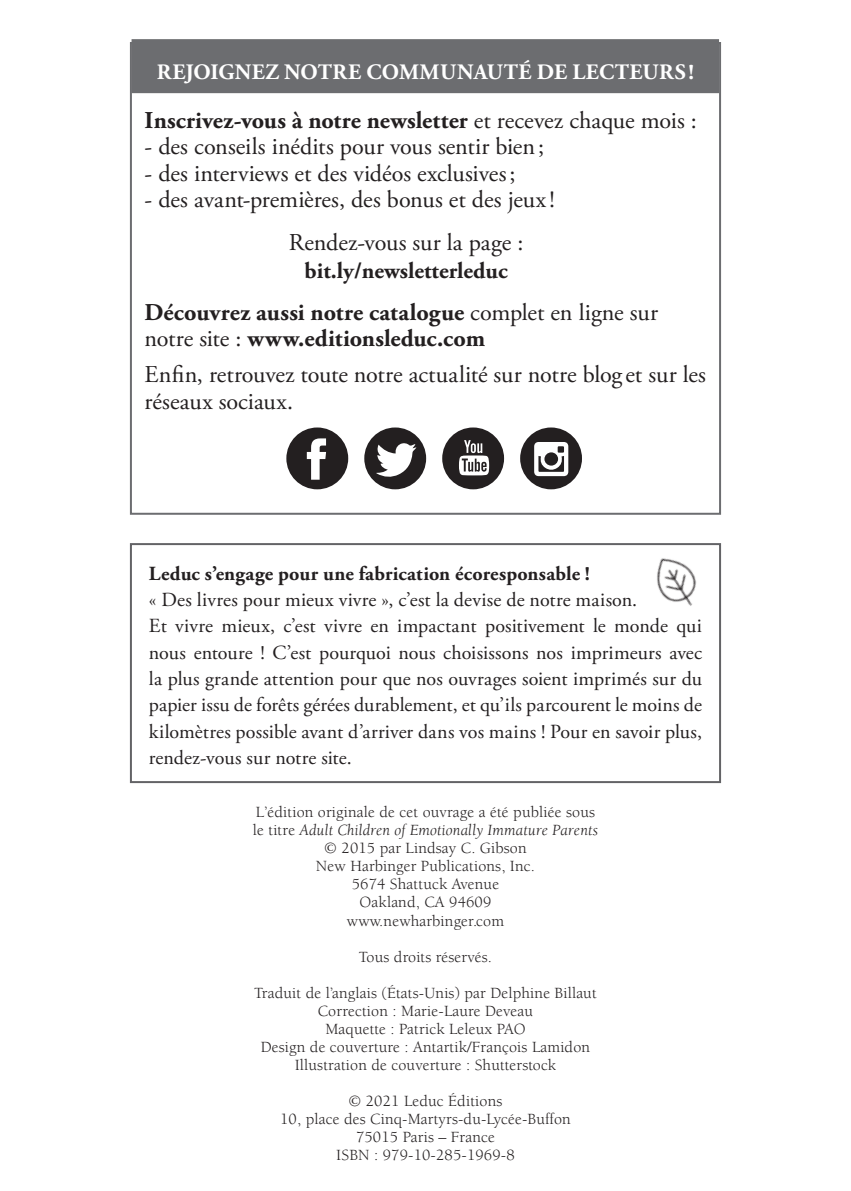
<style>
.page{position:relative;width:851px;height:1191px;background:#fff}
.page>*{position:absolute;margin:0;border:0;box-sizing:border-box;transform-origin:0 0}
.t1{font:24.2px/26.4px "Adobe Garamond Pro";color:#231f20}
.t2{font:700 24.2px/26.4px "Adobe Garamond Pro";letter-spacing:.005em;color:#231f20}
.t3{font:700 23px "Adobe Garamond Pro";color:#231f20}
.t4{font:700 22px "Adobe Garamond Pro";letter-spacing:.02em;color:#fff}
.t5{font:20px/26.4px "Adobe Garamond Pro";color:#231f20}
.t6{font:700 20px "Adobe Garamond Pro";letter-spacing:.015em;color:#231f20}
.t7{font:16px/18px "Berkeley Pro";letter-spacing:.01em;color:#231f20;text-align:center}
.s1{font-weight:400}
.s2{font-style:italic}
</style>
<div class="page">
<div style="left:131px;top:39px;width:588px;height:54px;background:#6c6d70"></div>
<div style="left:130px;top:42px;width:591px;height:473px;border:2px solid #6c6d70"></div>
<div style="left:286px;top:427px;width:62px;height:62px;background:#231f20;border-radius:50%"></div>
<svg style="left:307px;top:438px;width:19px;height:42px"></svg>
<div style="left:364px;top:427px;width:62px;height:62px;background:#231f20;border-radius:50%"></div>
<div style="left:442px;top:427px;width:62px;height:62px;background:#231f20;border-radius:50%"></div>
<svg style="left:459px;top:440px;width:30px;height:35px"></svg>
<div style="left:520px;top:427px;width:62px;height:62px;background:#231f20;border-radius:50%"></div>
<svg style="left:376px;top:443px;width:40px;height:34px"></svg>
<svg style="left:534px;top:442px;width:34px;height:34px"></svg>
<div style="left:130px;top:543px;width:591px;height:240px;border:2px solid #636366"></div>
<img style="left:638px;top:543px;width:77px;height:63px">
<h3 class="t4" style="left:157px;top:59px;width:539px">REJOIGNEZ NOTRE COMMUNAUTÉ DE LECTEURS!</h3>
<h1 class="t2" style="left:145px;top:108px;width:553px">Inscrivez-vous à notre newsletter <span class="s1">et recevez chaque mois :</span></h1>
<h1 class="t1" style="left:145px;top:134px;width:401px">- des conseils inédits pour vous sentir bien;</h1>
<h1 class="t1" style="left:145px;top:161px;width:372px">- des interviews et des vidéos exclusives;</h1>
<h1 class="t1" style="left:145px;top:187px;width:411px">- des avant-premières, des bonus et des jeux !</h1>
<h1 class="t1" style="left:289px;top:229px;width:236px">Rendez-vous sur la page :</h1>
<h2 class="t3" style="left:304px;top:258px;width:205px">bit.ly/newsletterleduc</h2>
<h1 class="t2" style="left:145px;top:299px;width:515px">Découvrez aussi notre catalogue <span class="s1">complet en ligne sur notre site :</span> www.editionsleduc.com</h1>
<h1 class="t1" style="left:145px;top:362px;width:563px">Enfin, retrouvez toute notre actualité sur notre blog et sur les réseaux sociaux.</h1>
<p class="t6" style="left:149px;top:561px;width:442px">Leduc s’engage pour une fabrication écoresponsable !</p>
<p class="t5" style="left:149px;top:587px;width:554px">« Des livres pour mieux vivre », c’est la devise de notre maison.<br>Et vivre mieux, c’est vivre en impactant positivement le monde qui nous entoure ! C’est pourquoi nous choisissons nos imprimeurs avec la plus grande attention pour que nos ouvrages soient imprimés sur du papier issu de forêts gérées durablement, et qu’ils parcourent le moins de kilomètres possible avant d’arriver dans vos mains ! Pour en savoir plus, rendez-vous sur notre site.</p>
<p class="t7" style="left:253px;top:803px;width:347px">L’édition originale de cet ouvrage a été publiée sous le titre <span class="s2">Adult Children of Emotionally Immature Parents </span>© 2015 par Lindsay C. Gibson<br>New Harbinger Publications, Inc.<br>5674 Shattuck Avenue<br>Oakland, CA 94609<br>www.newharbinger.com</p>
<p class="t7" style="left:359px;top:947px;width:135px">Tous droits réservés.</p>
<p class="t7" style="left:254px;top:983px;width:344px">Traduit de l’anglais (États-Unis) par Delphine Billaut Correction : Marie-Laure Deveau<br>Maquette : Patrick Leleux PAO<br>Design de couverture : Antartik/François Lamidon Illustration de couverture : Shutterstock</p>
<p class="t7" style="left:280px;top:1091px;width:292px">© 2021 Leduc Éditions<br>10, place des Cinq-Martyrs-du-Lycée-Buffon<br>75015 Paris – France<br>ISBN : 979-10-285-1969-8</p>
</div>
